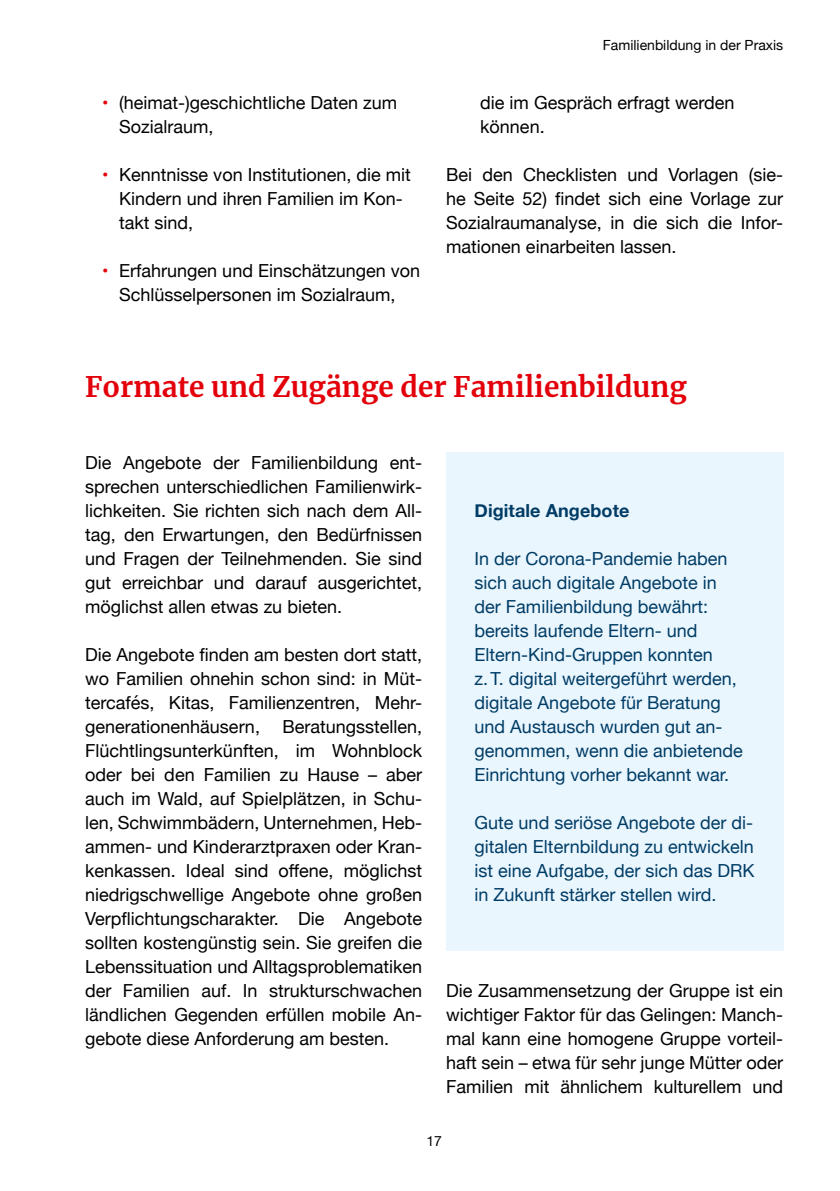
<style>
.page{position:relative;width:840px;height:1191px;background:#fff}
.page>*{position:absolute;margin:0;border:0;box-sizing:border-box;transform-origin:0 0}
.Headlinegröße_II_14{font:700 28px "Merriweather";color:#e3000b}
.Fließtext_9_12_pt{font:18px/24px "Helvetica Neue";color:#000;text-align:justify}
.Kasten_9_12_pt{font:18px/24px "Helvetica Neue";color:#003c65}
.Kasten_9_12_pt-2{font:700 18px "Helvetica Neue";letter-spacing:.005em;color:#003c65}
.t1{font:14px "Helvetica Neue";color:#000}
.s1{color:#e3000b}
</style>
<div class="page">
<div style="left:446px;top:452px;width:336px;height:66px;background:#eaf6fe"></div>
<div style="left:446px;top:503px;width:336px;height:327px;background:#eaf6fe"></div>
<div style="left:446px;top:767px;width:336px;height:183px;background:#eaf6fe"></div>
<p class="Fließtext_9_12_pt" style="left:119px;top:92px;width:279px;text-indent:-17px"><span class="s1">•</span> (heimat-)geschichtliche Daten zum<br>Sozialraum,</p>
<p class="Fließtext_9_12_pt" style="left:119px;top:164px;width:293px;text-align:left;text-indent:-17px"><span class="s1">•</span> Kenntnisse von Institutionen, die mit<br>Kindern und ihren Familien im Kon&shy;takt sind,</p>
<p class="Fließtext_9_12_pt" style="left:102px;top:260px;width:319px;text-align:center"><span class="s1">•</span> Erfahrungen und Einschätzungen von<br>Schlüsselpersonen im Sozialraum,</p>
<p class="t1" style="left:602px;top:35px;width:182px">Familienbildung in der Praxis</p>
<p class="Fließtext_9_12_pt" style="left:480px;top:92px;width:256px">die im Gespräch erfragt werden können.</p>
<p class="Fließtext_9_12_pt" style="left:446px;top:164px;width:338px">Bei den Checklisten und Vorlagen (sie&shy;he Seite 52) findet sich eine Vorlage zur Sozialraumanalyse, in die sich die Infor&shy;mationen einarbeiten lassen.</p>
<p class="Headlinegröße_II_14" style="left:85px;top:367px;width:603px">Formate und Zugänge der Familienbildung</p>
<p class="Fließtext_9_12_pt" style="left:85px;top:452px;width:338px">Die Angebote der Familienbildung ent&shy;sprechen unterschiedlichen Familienwirk&shy;lichkeiten. Sie richten sich nach dem All&shy;tag, den Erwartungen, den Bedürfnissen und Fragen der Teilnehmenden. Sie sind gut erreichbar und darauf ausgerichtet, möglichst allen etwas zu bieten.</p>
<p class="Fließtext_9_12_pt" style="left:85px;top:644px;width:338px">Die Angebote finden am besten dort statt, wo Familien ohnehin schon sind: in Müt&shy;tercafés, Kitas, Familienzentren, Mehr&shy;generationenhäusern, Beratungsstellen, Flüchtlingsunterkünften, im Wohnblock oder bei den Familien zu Hause – aber auch im Wald, auf Spielplätzen, in Schu&shy;len, Schwimmbädern, Unternehmen, Heb&shy;ammen- und Kinderarztpraxen oder Kran&shy;kenkassen. Ideal sind offene, möglichst niedrigschwellige Angebote ohne großen Verpflichtungscharakter. Die Angebote sollten kostengünstig sein. Sie greifen die Lebenssituation und Alltagsproblematiken der Familien auf. In strukturschwachen ländlichen Gegenden erfüllen mobile An&shy;gebote diese Anforderung am besten.</p>
<p class="Kasten_9_12_pt-2" style="left:474px;top:497px;width:156px">Digitale Angebote</p>
<p class="Kasten_9_12_pt" style="left:474px;top:548px;width:270px">In der Corona-Pandemie haben sich auch digitale Angebote in der Familienbildung bewährt: bereits laufende Eltern- und<br>Eltern-Kind-Gruppen konnten z.T. digital weitergeführt werden, digitale Angebote für Beratung und Austausch wurden gut an&shy;genommen, wenn die anbietende<br>Einrichtung vorher bekannt war.</p>
<p class="Kasten_9_12_pt" style="left:474px;top:812px;width:281px;text-align:justify">Gute und seriöse Angebote der di&shy;gitalen Elternbildung zu entwickeln ist eine Aufgabe, der sich das DRK in Zukunft stärker stellen wird.</p>
<p class="Fließtext_9_12_pt" style="left:446px;top:980px;width:338px">Die Zusammensetzung der Gruppe ist ein wichtiger Faktor für das Gelingen: Manch&shy;mal kann eine homogene Gruppe vorteil&shy;haft sein – etwa für sehr junge Mütter oder Familien mit ähnlichem kulturellem und</p>
<p class="t1" style="left:426px;top:1131px;width:17px">17</p>
</div>
